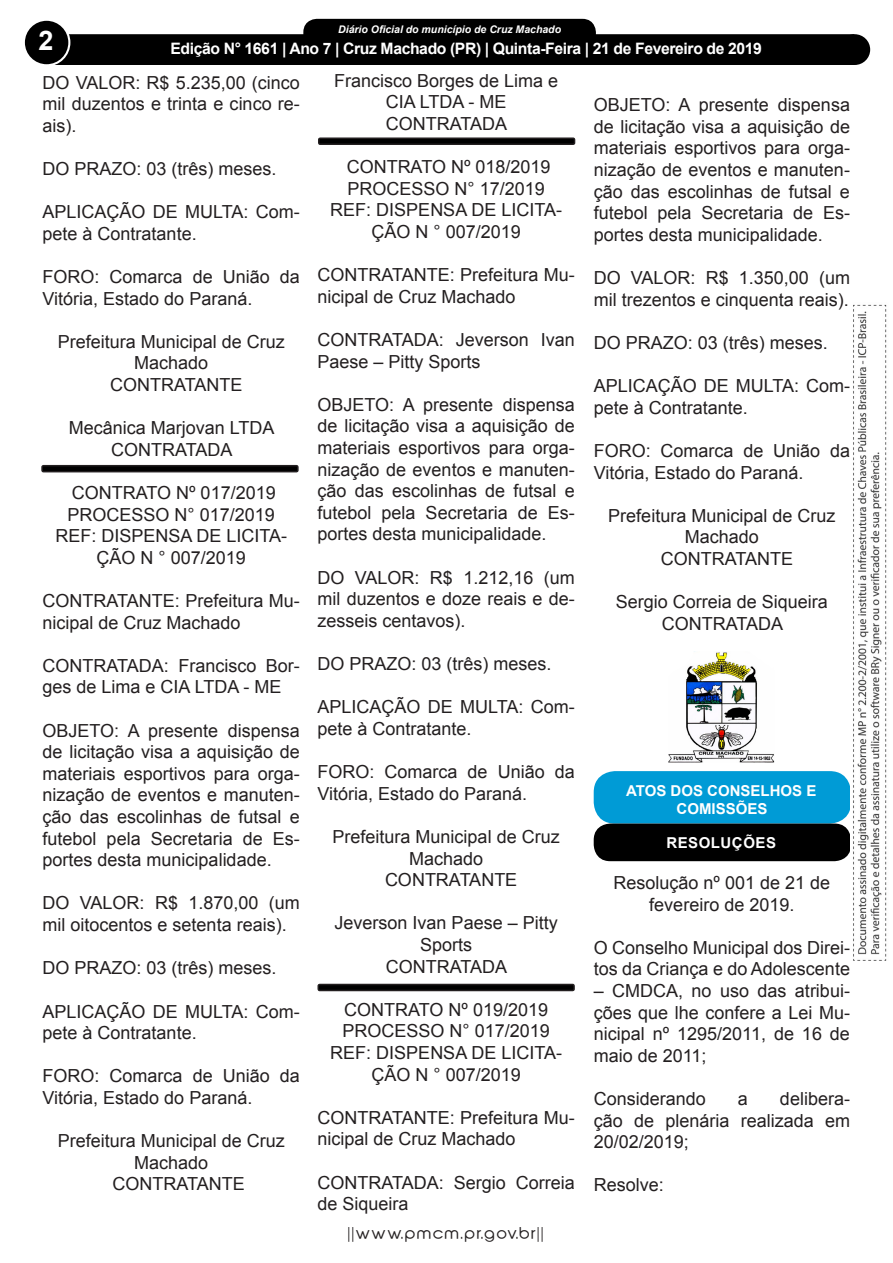
<style>
.page{position:relative;width:893px;height:1263px;background:#fff}
.page>*{position:absolute;margin:0;border:0;box-sizing:border-box;transform-origin:0 0}
.t1{font:700 27px "Arial";color:#fff}
.t2{font:18px/21.6px "Arial";color:#231f20}
.t3{font:700 15.75px "Arial";letter-spacing:-.025em;color:#fff}
.t4{font:700 15px "Arial";color:#fff}
.t5{font:15px "Abeatby Kai";letter-spacing:.1em;color:#231f20;scale:1.06 1}
.t6{font:700 15px "Arial";letter-spacing:.035em;color:#fff}
.t7{font:italic 700 10.5px "Arial";color:#fff}
</style>
<div class="page">
<div style="left:305px;top:20px;width:289px;height:28px;background:#000;border-radius:12px"></div>
<div style="left:303px;top:19px;width:293px;height:31px;border:3px solid #000;border-radius:12px"></div>
<div style="left:39px;top:34px;width:815px;height:31px;background:#000;border:2px solid #000"></div>
<div style="left:24px;top:20px;width:45px;height:45px;background:#000;border-radius:50%"></div>
<div style="left:23px;top:19px;width:47px;height:47px;border:2px solid #fff;border-radius:50%"></div>
<div style="left:840px;top:35px;width:29px;height:29px;background:#000;border-radius:50%"></div>
<div style="left:839px;top:34px;width:31px;height:31px;border:2px solid #000;border-radius:50%"></div>
<div style="left:95px;top:37px;width:676px;height:26px;background:#000"></div>
<div style="left:42px;top:466px;width:256px;height:6px;background:#000;border-radius:2px"></div>
<div style="left:41px;top:465px;width:258px;height:7px;border:2px solid #231f20;border-radius:2px"></div>
<div style="left:319px;top:138px;width:256px;height:6px;background:#000;border-radius:2px"></div>
<div style="left:318px;top:137px;width:257px;height:8px;border:2px solid #231f20;border-radius:2px"></div>
<div style="left:318px;top:984px;width:256px;height:6px;background:#000;border-radius:2px"></div>
<div style="left:317px;top:984px;width:258px;height:7px;border:2px solid #231f20;border-radius:2px"></div>
<img style="left:669px;top:651px;width:106px;height:112px">
<div style="left:594px;top:771px;width:257px;height:52px;background:#009bd6;border-radius:21px"></div>
<div style="left:594px;top:823px;width:257px;height:38px;background:#000;border-radius:16px"></div>
<img style="left:850px;top:304px;width:37px;height:657px">
<p class="t7" style="left:338px;top:22px;width:224px">Diário Oficial do município de Cruz Machado</p>
<p class="t4" style="left:205px;top:40px;width:491px">Edição 1145 - Cruz Machado (PR) - Terça-Feira - 3 de Janeiro de 2017</p>
<p class="t2" style="left:43px;top:71px;width:259px;text-align:justify">DO VALOR: R$ 5.235,00 (cinco mil duzentos e trinta e cinco re&shy;ais).</p>
<p class="t2" style="left:43px;top:158px;width:236px">DO PRAZO: 03 (três) meses.</p>
<p class="t2" style="left:43px;top:201px;width:259px">APLICAÇÃO DE MULTA: Com&shy;pete à Contratante.</p>
<p class="t2" style="left:43px;top:266px;width:259px">FORO: Comarca de União da<br>Vitória, Estado do Paraná.</p>
<p class="t2" style="left:58px;top:331px;width:229px;text-align:center">Prefeitura Municipal de Cruz<br>Machado</p>
<p class="t2" style="left:110px;top:374px;width:134px">CONTRATANTE</p>
<p class="t2" style="left:69px;top:417px;width:207px">Mecânica Marjovan LTDA</p>
<p class="t2" style="left:111px;top:439px;width:123px">CONTRATADA</p>
<p class="t2" style="left:72px;top:482px;width:205px">CONTRATO Nº 017/2019</p>
<p class="t2" style="left:68px;top:503px;width:209px">PROCESSO N° 017/2019</p>
<p class="t2" style="left:55px;top:525px;width:233px;text-align:center">REF: DISPENSA DE LICITA-<br>ÇÃO N ° 007/2019</p>
<p class="t2" style="left:43px;top:590px;width:259px">CONTRATANTE: Prefeitura Mu&shy;nicipal de Cruz Machado</p>
<p class="t2" style="left:43px;top:655px;width:259px">CONTRATADA: Francisco Bor&shy;ges de Lima e CIA LTDA - ME</p>
<p class="t2" style="left:43px;top:719px;width:259px;text-align:justify">OBJETO: A presente dispensa de licitação visa a aquisição de materiais esportivos para orga&shy;nização de eventos e manuten&shy;ção das escolinhas de futsal e futebol pela Secretaria de Es&shy;portes desta municipalidade.</p>
<p class="t2" style="left:43px;top:892px;width:259px">DO VALOR: R$ 1.870,00 (um mil oitocentos e setenta reais).</p>
<p class="t2" style="left:43px;top:957px;width:236px">DO PRAZO: 03 (três) meses.</p>
<p class="t2" style="left:43px;top:1000px;width:259px">APLICAÇÃO DE MULTA: Com&shy;pete à Contratante.</p>
<p class="t2" style="left:43px;top:1065px;width:259px">FORO: Comarca de União da<br>Vitória, Estado do Paraná.</p>
<p class="t2" style="left:58px;top:1130px;width:229px;text-align:center">Prefeitura Municipal de Cruz<br>Machado</p>
<p class="t2" style="left:113px;top:1173px;width:134px">CONTRATANTE</p>
<p class="t1" style="left:38px;top:21px;width:17px">2</p>
<p class="t3" style="left:170px;top:37px;width:593px">Edição N° 1661 | Ano 7 | Cruz Machado (PR) | Quinta-Feira | 21 de Fevereiro de 2019</p>
<p class="t2" style="left:334px;top:70px;width:226px;text-align:center">Francisco Borges de Lima e<br>CIA LTDA - ME</p>
<p class="t2" style="left:386px;top:113px;width:123px">CONTRATADA</p>
<p class="t2" style="left:347px;top:156px;width:205px">CONTRATO Nº 018/2019</p>
<p class="t2" style="left:347px;top:178px;width:199px">PROCESSO N° 17/2019</p>
<p class="t2" style="left:330px;top:199px;width:233px;text-align:center">REF: DISPENSA DE LICITA-<br>ÇÃO N ° 007/2019</p>
<p class="t2" style="left:317px;top:264px;width:259px">CONTRATANTE: Prefeitura Mu&shy;nicipal de Cruz Machado</p>
<p class="t2" style="left:317px;top:329px;width:259px">CONTRATADA: Jeverson Ivan<br>Paese – Pitty Sports</p>
<p class="t2" style="left:317px;top:394px;width:259px;text-align:justify">OBJETO: A presente dispensa de licitação visa a aquisição de materiais esportivos para orga&shy;nização de eventos e manuten&shy;ção das escolinhas de futsal e futebol pela Secretaria de Es&shy;portes desta municipalidade.</p>
<p class="t2" style="left:317px;top:566px;width:259px;text-align:justify">DO VALOR: R$ 1.212,16 (um mil duzentos e doze reais e de&shy;zesseis centavos).</p>
<p class="t2" style="left:317px;top:653px;width:236px">DO PRAZO: 03 (três) meses.</p>
<p class="t2" style="left:317px;top:696px;width:259px">APLICAÇÃO DE MULTA: Com&shy;pete à Contratante.</p>
<p class="t2" style="left:317px;top:761px;width:259px">FORO: Comarca de União da<br>Vitória, Estado do Paraná.</p>
<p class="t2" style="left:333px;top:826px;width:229px;text-align:center">Prefeitura Municipal de Cruz<br>Machado</p>
<p class="t2" style="left:385px;top:869px;width:134px">CONTRATANTE</p>
<p class="t2" style="left:335px;top:912px;width:225px;text-align:center">Jeverson Ivan Paese – Pitty<br>Sports</p>
<p class="t2" style="left:386px;top:955px;width:123px">CONTRATADA</p>
<p class="t2" style="left:344px;top:998px;width:205px">CONTRATO Nº 019/2019</p>
<p class="t2" style="left:342px;top:1020px;width:209px">PROCESSO N° 017/2019</p>
<p class="t2" style="left:330px;top:1042px;width:233px;text-align:center">REF: DISPENSA DE LICITA-<br>ÇÃO N ° 007/2019</p>
<p class="t2" style="left:317px;top:1106px;width:259px">CONTRATANTE: Prefeitura Mu&shy;nicipal de Cruz Machado</p>
<p class="t2" style="left:317px;top:1171px;width:259px">CONTRATADA: Sergio Correia de Siqueira</p>
<p class="t2" style="left:594px;top:94px;width:258px;text-align:justify">OBJETO: A presente dispensa de licitação visa a aquisição de materiais esportivos para orga&shy;nização de eventos e manuten&shy;ção das escolinhas de futsal e futebol pela Secretaria de Es&shy;portes desta municipalidade.</p>
<p class="t2" style="left:594px;top:267px;width:258px">DO VALOR: R$ 1.350,00 (um mil trezentos e cinquenta reais).</p>
<p class="t2" style="left:594px;top:332px;width:236px">DO PRAZO: 03 (três) meses.</p>
<p class="t2" style="left:594px;top:375px;width:258px">APLICAÇÃO DE MULTA: Com&shy;pete à Contratante.</p>
<p class="t2" style="left:594px;top:440px;width:258px">FORO: Comarca de União da<br>Vitória, Estado do Paraná.</p>
<p class="t2" style="left:608px;top:504px;width:229px;text-align:center">Prefeitura Municipal de Cruz<br>Machado</p>
<p class="t2" style="left:661px;top:548px;width:134px">CONTRATANTE</p>
<p class="t2" style="left:616px;top:591px;width:214px">Sergio Correia de Siqueira</p>
<p class="t2" style="left:662px;top:612px;width:123px">CONTRATADA</p>
<p class="t4" style="left:626px;top:780px;width:192px">ATOS DOS CONSELHOS E</p>
<p class="t4" style="left:676px;top:798px;width:92px">COMISSÕES</p>
<p class="t6" style="left:666px;top:832px;width:111px">RESOLUÇÕES</p>
<p class="t2" style="left:613px;top:872px;width:218px;text-align:center">Resolução nº 001 de 21 de fevereiro de 2019.</p>
<p class="t2" style="left:594px;top:936px;width:258px">O Conselho Municipal dos Direi&shy;tos da Criança e do Adolescente</p>
<p class="t2" style="left:594px;top:980px;width:258px;text-align:justify">– CMDCA, no uso das atribui&shy;ções que lhe confere a Lei Mu&shy;nicipal nº 1295/2011, de 16 de maio de 2011;</p>
<p class="t2" style="left:594px;top:1088px;width:114px">Considerando</p>
<p class="t2" style="left:738px;top:1088px;width:12px">a</p>
<p class="t2" style="left:594px;top:1088px;width:258px;text-align:justify;text-indent:186px">delibera&shy;ção de plenária realizada em 20/02/2019;</p>
<p class="t2" style="left:594px;top:1174px;width:72px">Resolve:</p>
<p class="t5" style="left:349px;top:1226px;width:186px">||www.pmcm.pr.gov.br||</p>
</div>
